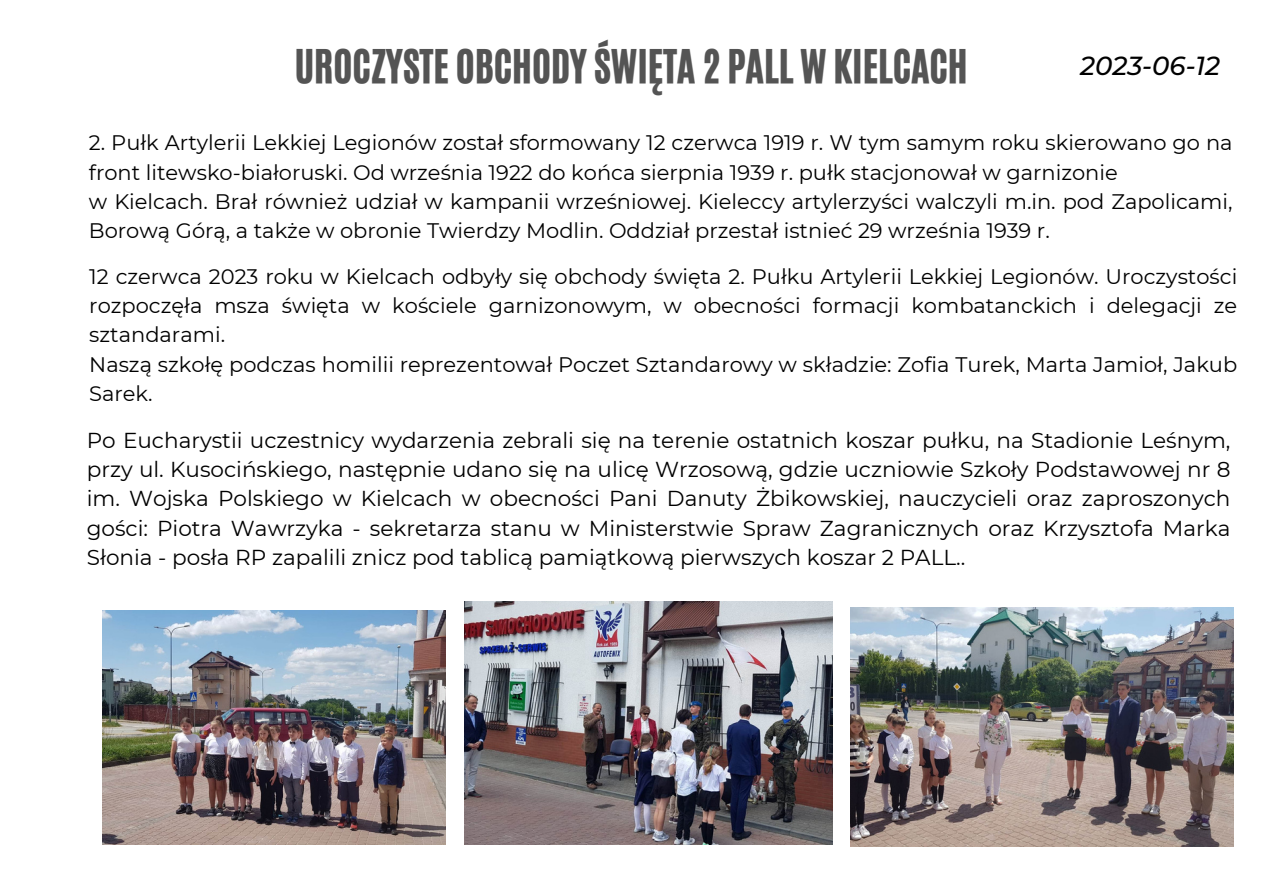
<style>
.page{position:relative;width:1263px;height:894px;background:#fff}
.page>*{position:absolute;margin:0;border:0;box-sizing:border-box;transform-origin:0 0}
.t1{font:39px "CA Generated";color:#545454}
.t2{font:italic 500 26.1px "Montserrat";color:#000}
.t3{font:21.6px/29.2px "Montserrat";color:#000;text-align:justify}
.t4{font:21px/29.2px "Montserrat";color:#000}
</style>
<div class="page">
<img style="left:103px;top:610px;width:343px;height:234px">
<img style="left:464px;top:601px;width:369px;height:243px">
<img style="left:851px;top:607px;width:382px;height:238px">
<p class="t1" style="left:295px;top:38px;width:674px">UROCZYSTE OBCHODY ŚWIĘTA 2 PALL W KIELCACH</p>
<p class="t2" style="left:1080px;top:49px;width:142px">2023-06-12</p>
<p class="t4" style="left:89px;top:128px;width:1145px">2. Pułk Artylerii Lekkiej Legionów został sformowany 12 czerwca 1919 r. W tym samym roku skierowano go na front litewsko-białoruski. Od września 1922 do końca sierpnia 1939 r. pułk stacjonował w garnizonie</p>
<p class="t4" style="left:89px;top:186px;width:1145px">w Kielcach. Brał również udział w kampanii wrześniowej. Kieleccy artylerzyści walczyli m.in. pod Zapolicami,<br>Borową Górą, a także w obronie Twierdzy Modlin. Oddział przestał istnieć 29 września 1939 r.</p>
<p class="t4" style="left:89px;top:262px;width:1149px;text-align:justify">12 czerwca 2023 roku w Kielcach odbyły się obchody święta 2. Pułku Artylerii Lekkiej Legionów. Uroczystości rozpoczęła msza święta w kościele garnizonowym, w obecności formacji kombatanckich i delegacji ze sztandarami.</p>
<p class="t4" style="left:89px;top:349px;width:1149px">Naszą szkołę podczas homilii reprezentował Poczet Sztandarowy w składzie: Zofia Turek, Marta Jamioł, Jakub<br>Sarek.</p>
<p class="t3" style="left:87px;top:425px;width:1145px">Po Eucharystii uczestnicy wydarzenia zebrali się na terenie ostatnich koszar pułku, na Stadionie Leśnym, przy ul. Kusocińskiego, następnie udano się na ulicę Wrzosową, gdzie uczniowie Szkoły Podstawowej nr 8 im. Wojska Polskiego w Kielcach w obecności Pani Danuty Żbikowskiej, nauczycieli oraz zaproszonych gości: Piotra Wawrzyka - sekretarza stanu w Ministerstwie Spraw Zagranicznych oraz Krzysztofa Marka Słonia - posła RP zapalili znicz pod tablicą pamiątkową pierwszych koszar 2 PALL..</p>
</div>
